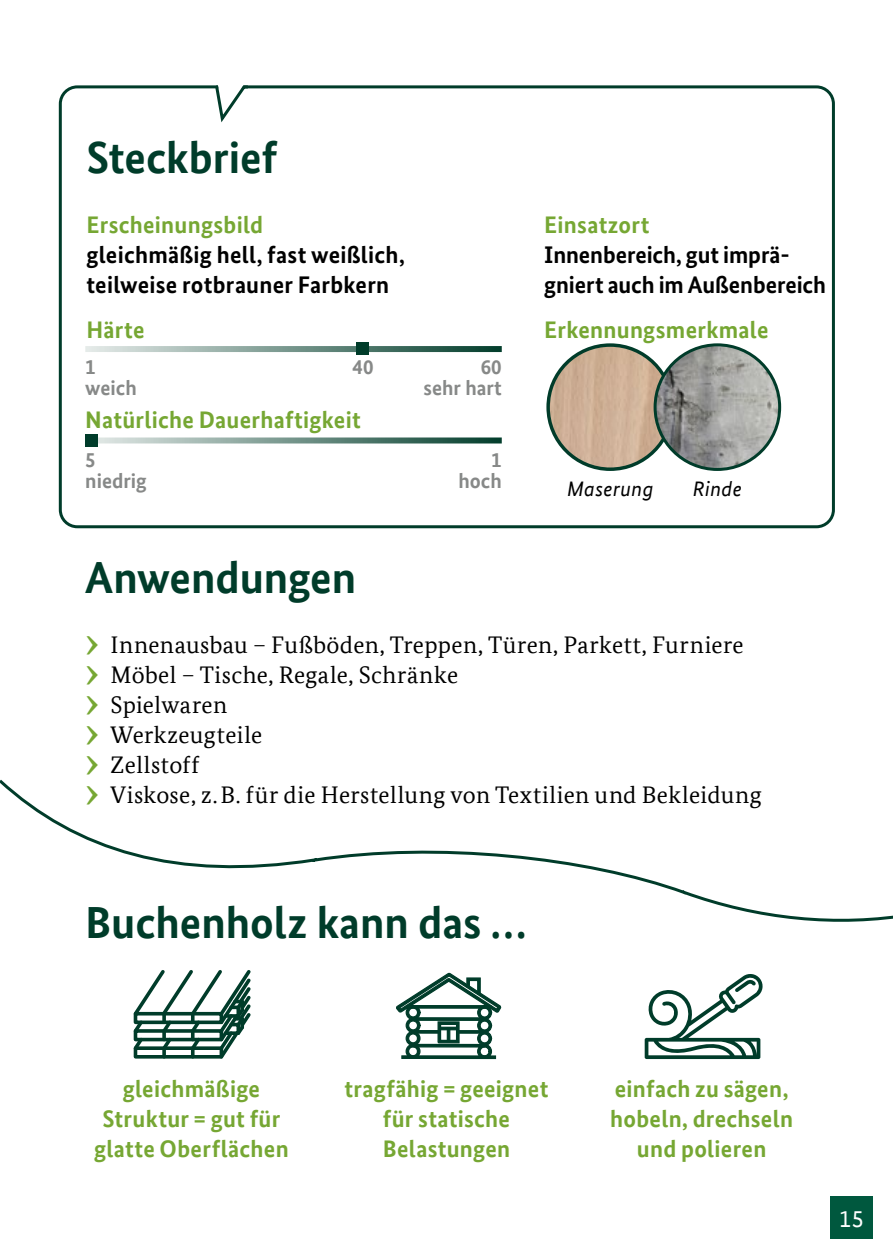
<style>
.page{position:relative;width:893px;height:1259px;background:#fff}
.page>*{position:absolute;margin:0;border:0;box-sizing:border-box;transform-origin:0 0}
.t1{font:700 45px "Bundes Sans Office";color:#003c2a}
.t2{font:24px "Bundes Serif Office";letter-spacing:.015em;color:#000}
.p_Kasten_3er_Eigenschaften{font:700 24px/30px "Bundes Sans Office";letter-spacing:.01em;color:#76a733;text-align:center}
.p_Fließ_Steckbrief{font:700 24px/30px "Bundes Sans";letter-spacing:.005em;color:#000}
.H4_Erscheinungsbild{font:700 24px "Bundes Sans Office";letter-spacing:.01em;color:#76a733}
.t3{font:24px "Bundes Sans Office";color:#fff}
.p_wert{font:700 21px/21px "Bundes Sans Office";color:#878988;text-align:right}
.t4{font:italic 21px "Bundes Sans Office";letter-spacing:.02em;color:#000}
.s1{font-size:45px;color:#76a733}
</style>
<div class="page">
<div style="left:59px;top:85px;width:776px;height:443px;border:3px solid #003c2a;border-radius:17px"></div>
<svg style="left:213px;top:85px;width:38px;height:38px"></svg>
<img style="left:548px;top:345px;width:124px;height:124px;border-radius:62px">
<div style="left:546px;top:343px;width:128px;height:128px;border:3px solid #003c2a;border-radius:50%"></div>
<img style="left:655px;top:345px;width:125px;height:124px;border-radius:62px">
<div style="left:654px;top:343px;width:127px;height:128px;border:3px solid #003c2a;border-radius:50%"></div>
<svg style="left:85px;top:346px;width:417px;height:6px;background:#76968c"></svg>
<div style="left:356px;top:342px;width:13px;height:13px;background:#003c2a"></div>
<svg style="left:98px;top:437px;width:404px;height:6px;background:#7c9a91"></svg>
<div style="left:85px;top:434px;width:13px;height:12px;background:#003c2a"></div>
<svg style="left:0;top:779px;width:893px;height:143px"></svg>
<svg style="left:133px;top:970px;width:118px;height:89px"></svg>
<svg style="left:396px;top:972px;width:106px;height:87px"></svg>
<svg style="left:645px;top:974px;width:118px;height:85px"></svg>
<div style="left:830px;top:1196px;width:43px;height:43px;background:#00583e"></div>
<h3 class="t1" style="left:86px;top:131px;width:193px">Steckbrief</h3>
<h4 class="H4_Erscheinungsbild" style="left:86px;top:211px;width:178px">Erscheinungsbild</h4>
<p class="p_Fließ_Steckbrief" style="left:86px;top:240px;width:320px">gleichmäßig hell, fast weißlich, teilweise rotbrauner Farbkern</p>
<h4 class="H4_Erscheinungsbild" style="left:86px;top:316px;width:60px">Härte</h4>
<p class="p_wert" style="left:85px;top:356px;width:12px">1</p>
<p class="p_wert" style="left:353px;top:356px;width:22px">40</p>
<p class="p_wert" style="left:85px;top:377px;width:53px">weich</p>
<h4 class="H4_Erscheinungsbild" style="left:85px;top:406px;width:277px">Natürliche Dauerhaftigkeit</h4>
<p class="p_wert" style="left:85px;top:449px;width:12px">5</p>
<p class="p_wert" style="left:85px;top:470px;width:63px">niedrig</p>
<p class="p_wert" style="left:424px;top:356px;width:80px">60<br>sehr hart</p>
<p class="p_wert" style="left:458px;top:449px;width:45px">1 hoch</p>
<h4 class="H4_Erscheinungsbild" style="left:544px;top:211px;width:107px">Einsatzort</h4>
<p class="p_Fließ_Steckbrief" style="left:544px;top:240px;width:283px">Innenbereich, gut imprä------ gniert auch im Außenbereich</p>
<h4 class="H4_Erscheinungsbild" style="left:544px;top:316px;width:226px">Erkennungsmerkmale</h4>
<p class="t4" style="left:567px;top:476px;width:88px">Maserung</p>
<p class="t4" style="left:693px;top:476px;width:51px">Rinde</p>
<h3 class="t1" style="left:85px;top:551px;width:273px">Anwendungen</h3>
<p class="t2" style="left:85px;top:631px;width:660px"><span class="s1">›</span> Innenausbau – Fußböden, Treppen, Türen, Parkett, Furniere</p>
<p class="t2" style="left:85px;top:661px;width:375px"><span class="s1">›</span> Möbel – Tische, Regale, Schränke</p>
<p class="t2" style="left:85px;top:691px;width:144px"><span class="s1">›</span> Spielwaren</p>
<p class="t2" style="left:85px;top:721px;width:179px"><span class="s1">›</span> Werkzeugteile</p>
<p class="t2" style="left:85px;top:751px;width:116px"><span class="s1">›</span> Zellstoff</p>
<p class="t2" style="left:85px;top:781px;width:678px"><span class="s1">›</span> Viskose, z.B. für die Herstellung von Textilien und Bekleidung</p>
<h3 class="t1" style="left:85px;top:896px;width:443px">Buchenholz kann das …</h3>
<p class="p_Kasten_3er_Eigenschaften" style="left:94px;top:1073px;width:196px">gleichmäßige<br>Struktur = gut für glatte Oberflächen</p>
<p class="p_Kasten_3er_Eigenschaften" style="left:344px;top:1073px;width:206px">tragfähig = geeignet für statische<br>Belastungen</p>
<p class="p_Kasten_3er_Eigenschaften" style="left:610px;top:1073px;width:184px">einfach zu sägen, hobeln, drechseln und polieren</p>
<p class="t3" style="left:839px;top:1205px;width:26px">15</p>
</div>
